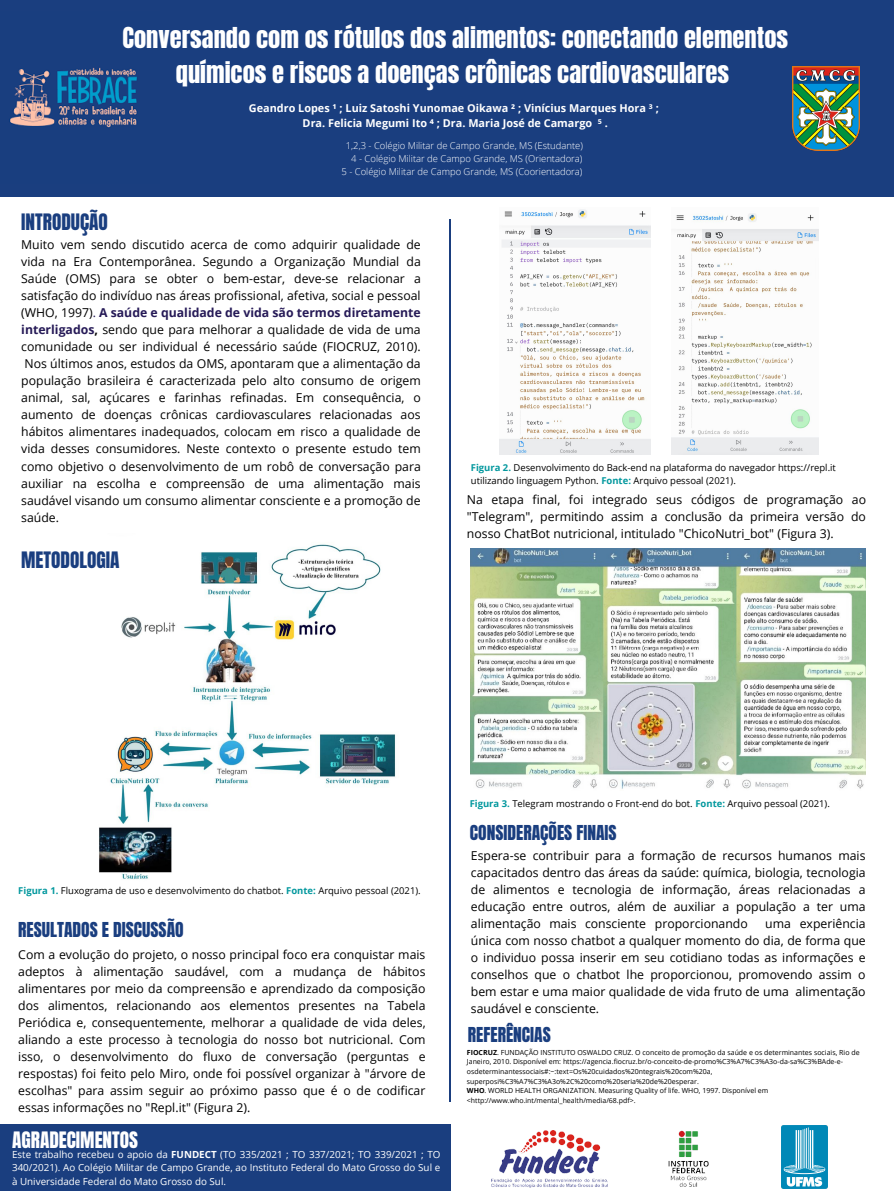
<style>
.page{position:relative;width:894px;height:1191px;background:#fff}
.page>*{position:absolute;margin:0;border:0;box-sizing:border-box;transform-origin:0 0}
.t1{font:24.5px/34.1px "Anton";color:#fff;text-align:center}
.t2{font:19.25px "Anton";color:#1a3e7f}
.t3{font:19.25px "Anton";color:#fff}
.t4{font:17.5px "Anton";color:#1a3e7f}
.t5{font:12.25px/17.1px "Open Sans";color:#000;text-align:justify}
.t6{font:700 10.85px "Open Sans";color:#fff}
.t7{font:9.8px/13.6px "Open Sans";color:#fff;text-align:justify}
.t8{font:9.45px/13.1px "Open Sans";color:#000}
.t9{font:300 9.45px "Open Sans";color:#fff}
.t10{font:7px/9.7px "Open Sans";color:#000}
.s1{color:#261a57}
.s2{font-weight:700;color:#261a57}
.s3{font-weight:700}
.s4{font-weight:700;color:#03989e}
</style>
<div class="page">
<div style="left:0;top:0;width:893px;height:197px;background:#1a3e7f"></div>
<hr style="left:449px;top:220px;width:1px;height:881px;background:#1a3e7f">
<img style="left:99px;top:544px;width:297px;height:336px">
<img style="left:470px;top:549px;width:395px;height:240px">
<img style="left:9px;top:67px;width:129px;height:61px">
<img style="left:792px;top:66px;width:67px;height:85px">
<img style="left:499px;top:209px;width:150px;height:245px">
<div style="left:0;top:1124px;width:450px;height:66px;background:#1a3e7f"></div>
<img style="left:781px;top:1125px;width:46px;height:63px">
<img style="left:668px;top:1130px;width:41px;height:57px">
<img style="left:491px;top:1130px;width:116px;height:57px">
<img style="left:671px;top:213px;width:147px;height:241px">
<p class="t1" style="left:122px;top:21px;width:666px">Conversando com os rótulos dos alimentos: conectando elementos químicos e riscos a doenças crônicas cardiovasculares</p>
<p class="t6" style="left:249px;top:100px;width:411px">Geandro Lopes ¹ ; Luiz Satoshi Yunomae Oikawa ² ; Vinícius Marques Hora ³ ;</p>
<p class="t6" style="left:302px;top:115px;width:307px">Dra. Felicia Megumi Ito ⁴ ; Dra. Maria José de Camargo ⁵ .</p>
<p class="t9" style="left:346px;top:139px;width:238px">1,2,3 - Colégio Militar de Campo Grande, MS (Estudante)</p>
<p class="t9" style="left:351px;top:152px;width:232px">4 - Colégio Militar de Campo Grande, MS (Orientadora)</p>
<p class="t9" style="left:341px;top:165px;width:242px">5 - Colégio Militar de Campo Grande, MS (Coorientadora)</p>
<p class="t2" style="left:21px;top:208px;width:88px">INTRODUÇÃO</p>
<p class="t5" style="left:21px;top:235px;width:401px">Muito vem sendo discutido acerca de como adquirir qualidade de vida na Era Contemporânea. Segundo a Organização Mundial da Saúde (OMS) para se obter o bem-estar, deve-se relacionar a satisfação do indivíduo nas áreas profissional, afetiva, social e pessoal (WHO, 1997)<span class="s1">.</span> <span class="s2">A saúde e qualidade de vida são termos diretamente interligados</span><span class="s3">,</span> sendo que para melhorar a qualidade de vida de uma comunidade ou ser individual é necessário saúde (FIOCRUZ, 2010).<br>Nos últimos anos, estudos da OMS, apontaram que a alimentação da população brasileira é caracterizada pelo alto consumo de origem animal, sal, açúcares e farinhas refinadas. Em consequência, o aumento de doenças crônicas cardiovasculares relacionadas aos hábitos alimentares inadequados, colocam em risco a qualidade de vida desses consumidores. Neste contexto o presente estudo tem como objetivo o desenvolvimento de um robô de conversação para auxiliar na escolha e compreensão de uma alimentação mais saudável visando um consumo alimentar consciente e a promoção de saúde.</p>
<p class="t2" style="left:21px;top:546px;width:100px">METODOLOGIA</p>
<p class="t8" style="left:470px;top:460px;width:366px"><span class="s4">Figura 2.</span> Desenvolvimento do Back-end na plataforma do navegador https://repl.it utilizando linguagem Python. <span class="s4">Fonte:</span> Arquivo pessoal (2021).</p>
<p class="t5" style="left:466px;top:490px;width:400px">Na etapa final, foi integrado seus códigos de programação ao "Telegram", permitindo assim a conclusão da primeira versão do nosso ChatBot nutricional, intitulado "ChicoNutri_bot" (Figura 3).</p>
<p class="t8" style="left:18px;top:884px;width:403px"><span class="s4">Figura 1.</span> Fluxograma de uso e desenvolvimento do chatbot. <span class="s4">Fonte:</span> Arquivo pessoal (2021).</p>
<p class="t4" style="left:18px;top:917px;width:167px">RESULTADOS E DISCUSSÃO</p>
<p class="t5" style="left:18px;top:945px;width:409px">Com a evolução do projeto, o nosso principal foco era conquistar mais adeptos à alimentação saudável, com a mudança de hábitos alimentares por meio da compreensão e aprendizado da composição dos alimentos, relacionando aos elementos presentes na Tabela Periódica e, consequentemente, melhorar a qualidade de vida deles, aliando a este processo à tecnologia do nosso bot nutricional. Com isso, o desenvolvimento do fluxo de conversação (perguntas e respostas) foi feito pelo Miro, onde foi possível organizar à "árvore de escolhas" para assim seguir ao próximo passo que é o de codificar essas informações no "Repl.it" (Figura 2).</p>
<p class="t3" style="left:12px;top:1125px;width:127px">AGRADECIMENTOS</p>
<p class="t7" style="left:12px;top:1147px;width:429px">Este trabalho recebeu o apoio da <span class="s3">FUNDECT</span> (TO 335/2021 ; TO 337/2021; TO 339/2021 ; TO 340/2021). Ao Colégio Militar de Campo Grande, ao Instituto Federal do Mato Grosso do Sul e à Universidade Federal do Mato Grosso do Sul.</p>
<p class="t8" style="left:469px;top:796px;width:361px"><span class="s4">Figura 3.</span> Telegram mostrando o Front-end do bot. <span class="s4">Fonte:</span> Arquivo pessoal (2021).</p>
<p class="t4" style="left:469px;top:820px;width:148px">CONSIDERAÇÕES FINAIS</p>
<p class="t5" style="left:470px;top:846px;width:396px">Espera-se contribuir para a formação de recursos humanos mais capacitados dentro das áreas da saúde: química, biologia, tecnologia de alimentos e tecnologia de informação, áreas relacionadas a educação entre outros, além de auxiliar a população a ter uma alimentação mais consciente proporcionando</p>
<p class="t5" style="left:470px;top:914px;width:396px;text-indent:294px">uma experiência única com nosso chatbot a qualquer momento do dia, de forma que o individuo possa inserir em seu cotidiano todas as informações e conselhos que o chatbot lhe proporcionou, promovendo assim o bem estar e uma maior qualidade de vida fruto de uma alimentação saudável e consciente.</p>
<p class="t4" style="left:467px;top:1021px;width:84px">REFERÊNCIAS</p>
<p class="t10" style="left:466px;top:1046px;width:394px"><span class="s3">FIOCRUZ</span>. FUNDAÇÃO INSTITUTO OSWALDO CRUZ. O conceito de promoção da saúde e os determinantes sociais, Rio de<br>Janeiro, 2010. Disponível em: https://agencia.fiocruz.br/o-conceito-de-promo%C3%A7%C3%A3o-da-sa%C3%BAde-e&shy;osdeterminantessociais#:~:text=Os%20cuidados%20ntegrais%20com%20a,</p>
<p class="t10" style="left:466px;top:1076px;width:233px">superposi%C3%A7%C3%A3o%2C%20como%20seria%20de%20esperar.</p>
<p class="t10" style="left:466px;top:1085px;width:303px"><span class="s3">WHO</span>. WORLD HEALTH ORGANIZATION. Measuring Quality of life. WHO, 1997. Disponível em &lt;http://www.who.int/mental_health/media/68.pdf&gt;.</p>
</div>
